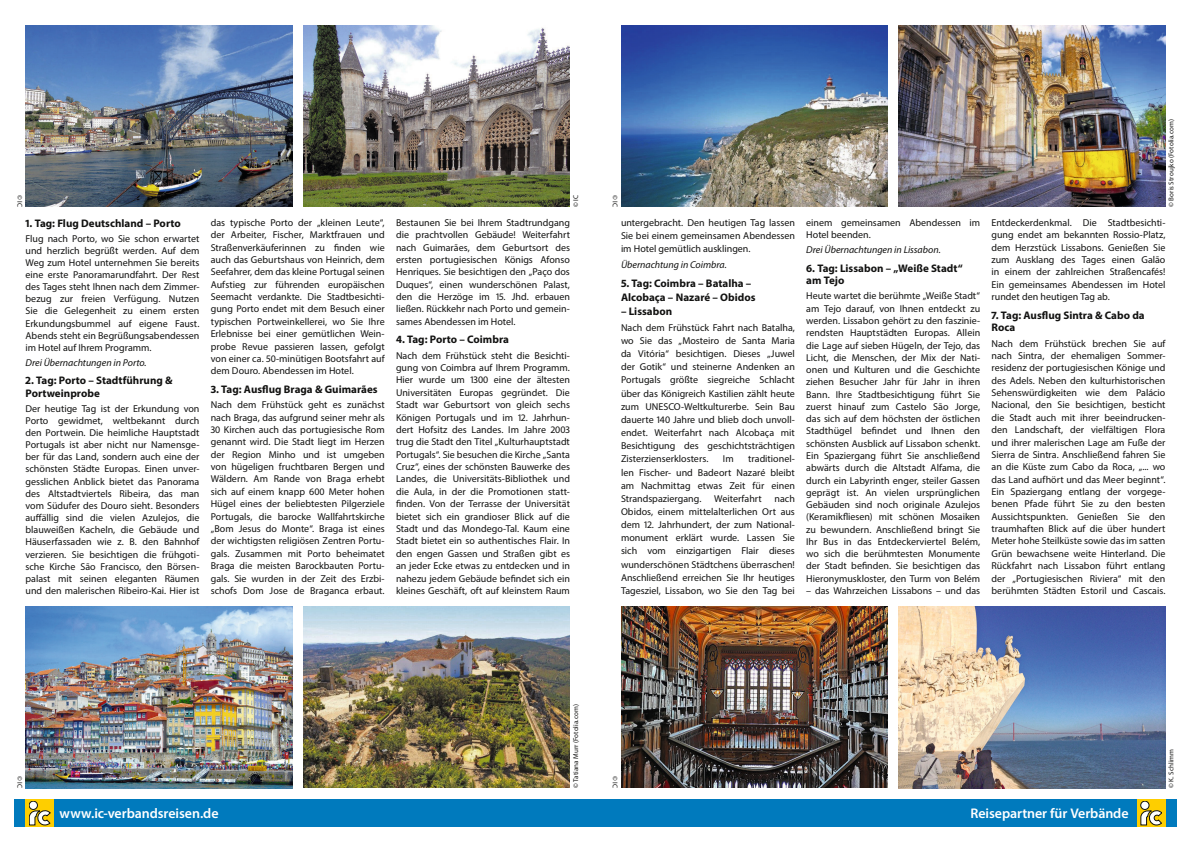
<style>
.page{position:relative;width:1191px;height:842px;background:#fff}
.page>*{position:absolute;margin:0;border:0;box-sizing:border-box;transform-origin:0 0}
.t1{font:600 14px "Myriad Pro";letter-spacing:-.005em;color:#fff}
.Reise-Tag{font:700 11px/12.6px "Myriad Pro";color:#121211}
.Reise-Tag-Umbruch{font:700 11px "Myriad Pro";color:#121211}
.Reise-Text{font:10px/12.4px "Myriad Pro";color:#121211;text-align:justify}
.Reise-Übernachtung{font:italic 10px "Myriad Pro";color:#121211}
.Bild-Copyright-Links{font:7px "Myriad Pro";letter-spacing:.01em;color:#121211}
.Bild-Copright-Rechts{font:7px "Myriad Pro";letter-spacing:.015em;color:#121211}
</style>
<div class="page">
<img style="left:621px;top:26px;width:266px;height:181px">
<img style="left:621px;top:607px;width:266px;height:181px">
<img style="left:303px;top:26px;width:267px;height:181px">
<img style="left:303px;top:607px;width:267px;height:181px">
<img style="left:26px;top:26px;width:266px;height:181px">
<img style="left:26px;top:607px;width:266px;height:181px">
<img style="left:899px;top:26px;width:266px;height:181px">
<img style="left:899px;top:607px;width:266px;height:181px">
<div style="left:11px;top:799px;width:1168px;height:29px;background:#007abd"></div>
<div style="left:1137px;top:799px;width:28px;height:29px;background:#fece00"></div>
<div style="left:26px;top:799px;width:28px;height:29px;background:#fece00"></div>
<div style="left:0;top:0;width:14px;height:842px;background:#fff"></div>
<div style="left:1176px;top:0;width:15px;height:842px;background:#fff"></div>
<div style="left:1140px;top:801px;width:9px;height:8px;background:#fff;border-radius:50%"></div>
<div style="left:1140px;top:801px;width:9px;height:8px;border:1px solid #121211;border-radius:50%"></div>
<svg style="left:1140px;top:810px;width:22px;height:15px"></svg>
<div style="left:29px;top:801px;width:8px;height:8px;background:#fff;border-radius:50%"></div>
<div style="left:29px;top:801px;width:9px;height:8px;border:1px solid #121211;border-radius:50%"></div>
<svg style="left:29px;top:810px;width:21px;height:15px"></svg>
<p class="Bild-Copright-Rechts" style="left:24px;top:195px;width:14px;rotate:90deg">© IC</p>
<p class="Reise-Tag-Umbruch" style="left:26px;top:216px;width:157px">1. Tag: Flug Deutschland – Porto</p>
<p class="Reise-Text" style="left:26px;top:232px;width:175px;line-height:12.1px">Flug nach Porto, wo Sie schon erwartet und herzlich begrüßt werden. Auf dem Weg zum Hotel unternehmen Sie bereits eine erste Panoramarundfahrt. Der Rest des Tages steht Ihnen nach dem Zimmer&shy;bezug zur freien Verfügung. Nutzen Sie die Gelegenheit zu einem ersten Erkundungsbummel auf eigene Faust.<br>Abends steht ein Begrüßungsabendessen im Hotel auf Ihrem Programm.</p>
<p class="Reise-Übernachtung" style="left:26px;top:356px;width:123px">Drei Übernachtungen in Porto.</p>
<p class="Reise-Tag" style="left:26px;top:374px;width:149px">2. Tag: Porto – Stadtführung &amp;<br>Portweinprobe</p>
<p class="Reise-Text" style="left:26px;top:402px;width:175px;line-height:12.1px">Der heutige Tag ist der Erkundung von Porto gewidmet, weltbekannt durch den Portwein. Die heimliche Hauptstadt Portugals ist aber nicht nur Namensge&shy;ber für das Land, sondern auch eine der schönsten Städte Europas. Einen unver&shy;gesslichen Anblick bietet das Panorama des Altstadtviertels Ribeira, das man vom Südufer des Douro sieht. Besonders auffällig sind die vielen Azulejos, die blauweißen Kacheln, die Gebäude und Häuserfassaden wie z. B. den Bahnhof verzieren. Sie besichtigen die frühgoti&shy;sche Kirche São Francisco, den Börsen&shy;palast mit seinen eleganten Räumen und den malerischen Ribeiro-Kai. Hier ist</p>
<p class="Reise-Text" style="left:211px;top:216px;width:175px">das typische Porto der „kleinen Leute“, der Arbeiter, Fischer, Marktfrauen und Straßenverkäuferinnen zu finden wie auch das Geburtshaus von Heinrich, dem Seefahrer, dem das kleine Portugal seinen Aufstieg zur führenden europäischen Seemacht verdankte. Die Stadtbesichti&shy;gung Porto endet mit dem Besuch einer typischen Portweinkellerei, wo Sie Ihre Erlebnisse bei einer gemütlichen Wein&shy;probe Revue passieren lassen, gefolgt von einer ca. 50-minütigen Bootsfahrt auf dem Douro. Abendessen im Hotel.</p>
<p class="Reise-Tag" style="left:211px;top:383px;width:168px">3. Tag: Ausflug Braga &amp; Guimarães</p>
<p class="Reise-Text" style="left:211px;top:398px;width:175px">Nach dem Frühstück geht es zunächst nach Braga, das aufgrund seiner mehr als 30 Kirchen auch das portugiesische Rom genannt wird. Die Stadt liegt im Herzen der Region Minho und ist umgeben von hügeligen fruchtbaren Bergen und Wäldern. Am Rande von Braga erhebt sich auf einem knapp 600 Meter hohen Hügel eines der beliebtesten Pilgerziele Portugals, die barocke Wallfahrtskirche „Bom Jesus do Monte“. Braga ist eines der wichtigsten religiösen Zentren Portu&shy;gals. Zusammen mit Porto beheimatet Braga die meisten Barockbauten Portu&shy;gals. Sie wurden in der Zeit des Erzbi&shy;schofs Dom Jose de Braganca erbaut.</p>
<p class="Bild-Copyright-Links" style="left:571px;top:207px;width:14px;rotate:-90deg">© IC</p>
<p class="Reise-Text" style="left:396px;top:216px;width:175px">Bestaunen Sie bei Ihrem Stadtrundgang die prachtvollen Gebäude! Weiterfahrt nach Guimarães, dem Geburtsort des ersten portugiesischen Königs Afonso Henriques. Sie besichtigen den „Paço dos Duques“, einen wunderschönen Palast, den die Herzöge im 15. Jhd. erbauen ließen. Rückkehr nach Porto und gemein&shy;sames Abendessen im Hotel.</p>
<p class="Reise-Tag" style="left:396px;top:333px;width:114px">4. Tag: Porto – Coimbra</p>
<p class="Reise-Text" style="left:396px;top:349px;width:175px">Nach dem Frühstück steht die Besichti&shy;gung von Coimbra auf Ihrem Programm.<br>Hier wurde um 1300 eine der ältesten Universitäten Europas gegründet. Die Stadt war Geburtsort von gleich sechs Königen Portugals und im 12. Jahrhun&shy;dert Hofsitz des Landes. Im Jahre 2003 trug die Stadt den Titel „Kulturhauptstadt Portugals“. Sie besuchen die Kirche „Santa Cruz“, eines der schönsten Bauwerke des Landes, die Universitäts-Bibliothek und die Aula, in der die Promotionen statt&shy;finden. Von der Terrasse der Universität bietet sich ein grandioser Blick auf die Stadt und das Mondego-Tal. Kaum eine Stadt bietet ein so authentisches Flair. In den engen Gassen und Straßen gibt es an jeder Ecke etwas zu entdecken und in nahezu jedem Gebäude befindet sich ein kleines Geschäft, oft auf kleinstem Raum</p>
<p class="Bild-Copright-Rechts" style="left:619px;top:195px;width:14px;rotate:90deg">© IC</p>
<p class="Reise-Text" style="left:621px;top:216px;width:175px;line-height:13.2px">untergebracht. Den heutigen Tag lassen Sie bei einem gemeinsamen Abendessen im Hotel gemütlich ausklingen.</p>
<p class="Reise-Übernachtung" style="left:621px;top:259px;width:107px">Übernachtung in Coimbra.</p>
<p class="Reise-Tag" style="left:621px;top:276px;width:136px;line-height:13.7px">5. Tag: Coimbra – Batalha –<br>Alcobaça – Nazaré – Obidos</p>
<p class="Reise-Tag" style="left:621px;top:304px;width:53px">– Lissabon</p>
<p class="Reise-Text" style="left:621px;top:321px;width:175px;line-height:13.2px">Nach dem Frühstück Fahrt nach Batalha, wo Sie das „Mosteiro de Santa Maria da Vitória“ besichtigen. Dieses „Juwel der Gotik“ und steinerne Andenken an Portugals größte siegreiche Schlacht über das Königreich Kastilien zählt heute zum UNESCO-Weltkulturerbe. Sein Bau dauerte 140 Jahre und blieb doch unvoll&shy;endet. Weiterfahrt nach Alcobaça mit Besichtigung des geschichtsträchtigen Zisterzienserklosters.</p>
<p class="Reise-Text" style="left:621px;top:452px;width:175px;line-height:13.2px;text-indent:127px">traditionel&shy;len Fischer- und Badeort Nazaré bleibt am Nachmittag etwas Zeit für einen Strandspaziergang.</p>
<p class="Reise-Text" style="left:723px;top:453px;width:12px">Im</p>
<p class="Reise-Text" style="left:714px;top:492px;width:49px">Weiterfahrt</p>
<p class="Reise-Text" style="left:621px;top:492px;width:175px;line-height:13.2px;text-indent:154px">nach Obidos, einem mittelalterlichen Ort aus dem 12. Jahrhundert, der zum National&shy;monument erklärt wurde. Lassen Sie sich vom einzigartigen Flair dieses wunderschönen Städtchens überraschen!<br>Anschließend erreichen Sie Ihr heutiges Tagesziel, Lissabon, wo Sie den Tag bei</p>
<p class="Reise-Text" style="left:806px;top:216px;width:175px">einem gemeinsamen Abendessen im<br>Hotel beenden.</p>
<p class="Reise-Übernachtung" style="left:806px;top:244px;width:136px">Drei Übernachtungen in Lissabon.</p>
<p class="Reise-Tag" style="left:806px;top:261px;width:158px">6. Tag: Lissabon – „Weiße Stadt“ am Tejo</p>
<p class="Reise-Text" style="left:806px;top:290px;width:175px">Heute wartet die berühmte „Weiße Stadt“ am Tejo darauf, von Ihnen entdeckt zu werden. Lissabon gehört zu den faszinie&shy;rendsten Hauptstädten Europas. Allein die Lage auf sieben Hügeln, der Tejo, das Licht, die Menschen, der Mix der Nati&shy;onen und Kulturen und die Geschichte ziehen Besucher Jahr für Jahr in ihren Bann. Ihre Stadtbesichtigung führt Sie zuerst hinauf zum Castelo São Jorge, das sich auf dem höchsten der östlichen Stadthügel befindet und Ihnen den schönsten Ausblick auf Lissabon schenkt.<br>Ein Spaziergang führt Sie anschließend abwärts durch die Altstadt Alfama, die durch ein Labyrinth enger, steiler Gassen geprägt ist. An vielen ursprünglichen Gebäuden sind noch originale Azulejos (Keramikfliesen) mit schönen Mosaiken zu bewundern. Anschließend bringt Sie Ihr Bus in das Entdeckerviertel Belém, wo sich die berühmtesten Monumente der Stadt befinden. Sie besichtigen das Hieronymuskloster, den Turm von Belém</p>
<p class="Reise-Text" style="left:806px;top:584px;width:175px">– das Wahrzeichen Lissabons – und das</p>
<p class="Bild-Copyright-Links" style="left:1166px;top:207px;width:89px;rotate:-90deg">© Boris Stroujko (Fotolia.com)</p>
<p class="Reise-Text" style="left:991px;top:216px;width:175px">Entdeckerdenkmal. Die Stadtbesichti&shy;gung endet am bekannten Rossio-Platz, dem Herzstück Lissabons. Genießen Sie zum Ausklang des Tages einen Galão in einem der zahlreichen Straßencafés!<br>Ein gemeinsames Abendessen im Hotel rundet den heutigen Tag ab.</p>
<p class="Reise-Tag" style="left:991px;top:308px;width:155px;line-height:12.9px">7. Tag: Ausflug Sintra &amp; Cabo da<br>Roca</p>
<p class="Reise-Text" style="left:991px;top:337px;width:175px">Nach dem Frühstück brechen Sie auf nach Sintra, der ehemaligen Sommer&shy;residenz der portugiesischen Könige und des Adels. Neben den kulturhistorischen Sehenswürdigkeiten wie dem Palácio Nacional, den Sie besichtigen, besticht die Stadt auch mit ihrer beeindrucken&shy;den Landschaft, der vielfältigen Flora und ihrer malerischen Lage am Fuße der Sierra de Sintra. Anschließend fahren Sie an die Küste zum Cabo da Roca, „... wo das Land aufhört und das Meer beginnt“.<br>Ein Spaziergang entlang der vorgege&shy;benen Pfade führt Sie zu den besten Aussichtspunkten. Genießen Sie den traumhaften Blick auf die über hundert Meter hohe Steilküste sowie das im satten Grün bewachsene weite Hinterland. Die Rückfahrt nach Lissabon führt entlang der „Portugiesischen Riviera“ mit den berühmten Städten Estoril und Cascais.</p>
<p class="Bild-Copright-Rechts" style="left:24px;top:776px;width:14px;rotate:90deg">© IC</p>
<p class="Bild-Copyright-Links" style="left:571px;top:788px;width:85px;rotate:-90deg">© Tatiana Murr (Fotolia.com)</p>
<p class="Bild-Copright-Rechts" style="left:619px;top:776px;width:14px;rotate:90deg">© IC</p>
<p class="Bild-Copyright-Links" style="left:1166px;top:788px;width:41px;rotate:-90deg">© K. Schlimm</p>
<h1 class="t1" style="left:60px;top:805px;width:160px">www.ic-verbandsreisen.de</h1>
<h1 class="t1" style="left:970px;top:805px;width:159px">Reisepartner für Verbände</h1>
</div>
